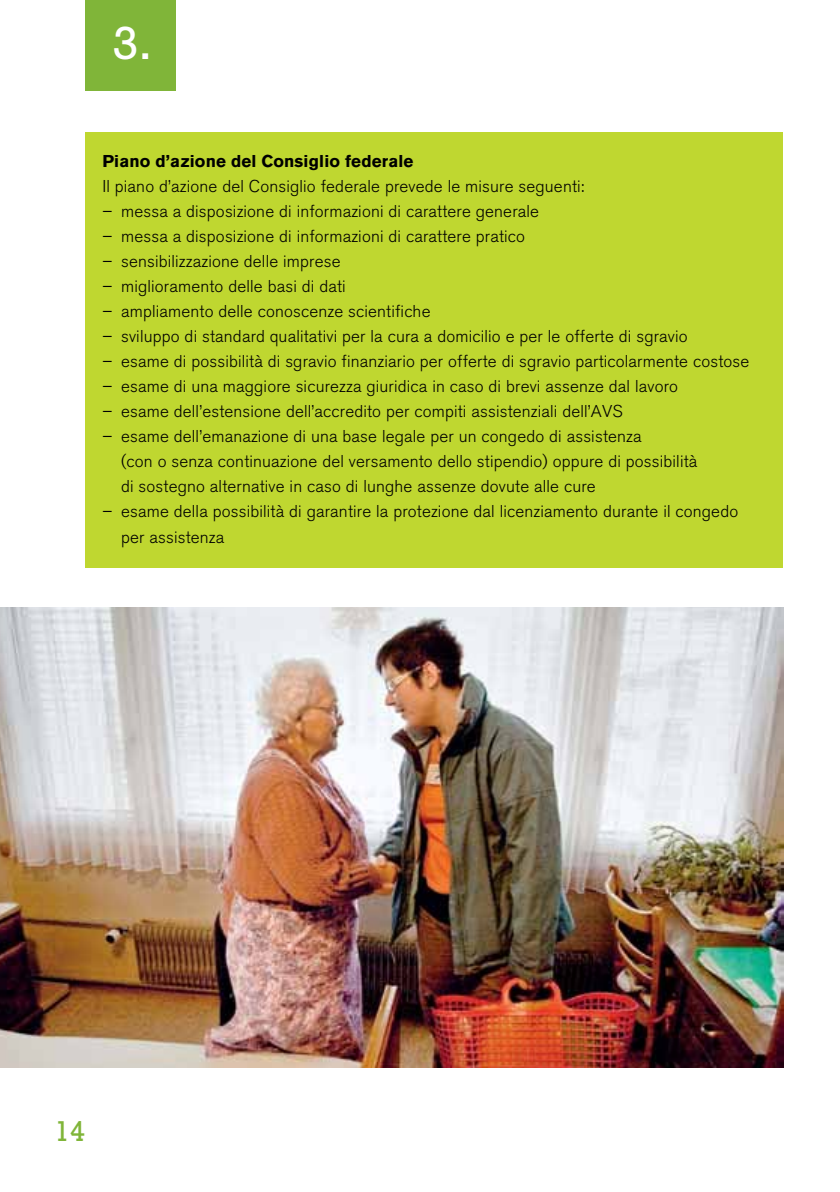
<style>
.page{position:relative;width:840px;height:1192px;background:#fff}
.page>*{position:absolute;margin:0;border:0;box-sizing:border-box;transform-origin:0 0}
.t1{font:47.2px "Rockwell Std";color:#fff}
.t2{font:29.2px "Rockwell Std";color:#80b539}
.t3{font:300 17px/25px "Akzidenz Grotesk BQ";letter-spacing:.01em;color:#000}
.t4{font:700 17px "Akzidenz Grotesk BQ";letter-spacing:.01em;color:#000}
</style>
<div class="page">
<div style="left:85px;top:0;width:91px;height:91px;background:#80b539"></div>
<div style="left:85px;top:132px;width:698px;height:435px;background:#bfd730"></div>
<img style="left:0;top:607px;width:783px;height:460px">
<h1 class="t1" style="left:113px;top:16px;width:41px">3.</h1>
<p class="t4" style="left:102px;top:151px;width:313px">Piano d’azione del Consiglio federale</p>
<p class="t3" style="left:102px;top:174px;width:483px">Il piano d’azione del Consiglio federale prevede le misure seguenti:</p>
<p class="t3" style="left:102px;top:199px;width:438px">– messa a disposizione di informazioni di carattere generale</p>
<p class="t3" style="left:102px;top:224px;width:424px">– messa a disposizione di informazioni di carattere pratico</p>
<p class="t3" style="left:102px;top:249px;width:240px">– sensibilizzazione delle imprese</p>
<p class="t3" style="left:102px;top:274px;width:245px">– miglioramento delle basi di dati</p>
<p class="t3" style="left:102px;top:299px;width:330px">– ampliamento delle conoscenze scientifiche</p>
<p class="t3" style="left:102px;top:324px;width:587px">– sviluppo di standard qualitativi per la cura a domicilio e per le offerte di sgravio</p>
<p class="t3" style="left:102px;top:349px;width:648px">– esame di possibilità di sgravio finanziario per offerte di sgravio particolarmente costose</p>
<p class="t3" style="left:102px;top:374px;width:577px">– esame di una maggiore sicurezza giuridica in caso di brevi assenze dal lavoro</p>
<p class="t3" style="left:102px;top:399px;width:522px">– esame dell’estensione dell’accredito per compiti assistenziali dell’AVS</p>
<p class="t3" style="left:121px;top:424px;width:577px;text-indent:-19px">– esame dell’emanazione di una base legale per un congedo di assistenza<br>(con o senza continuazione del versamento dello stipendio) oppure di possibilità di sostegno alternative in caso di lunghe assenze dovute alle cure</p>
<p class="t3" style="left:121px;top:499px;width:618px;text-indent:-19px">– esame della possibilità di garantire la protezione dal licenziamento durante il congedo per assistenza</p>
<h2 class="t2" style="left:54px;top:1113px;width:33px">14</h2>
</div>
